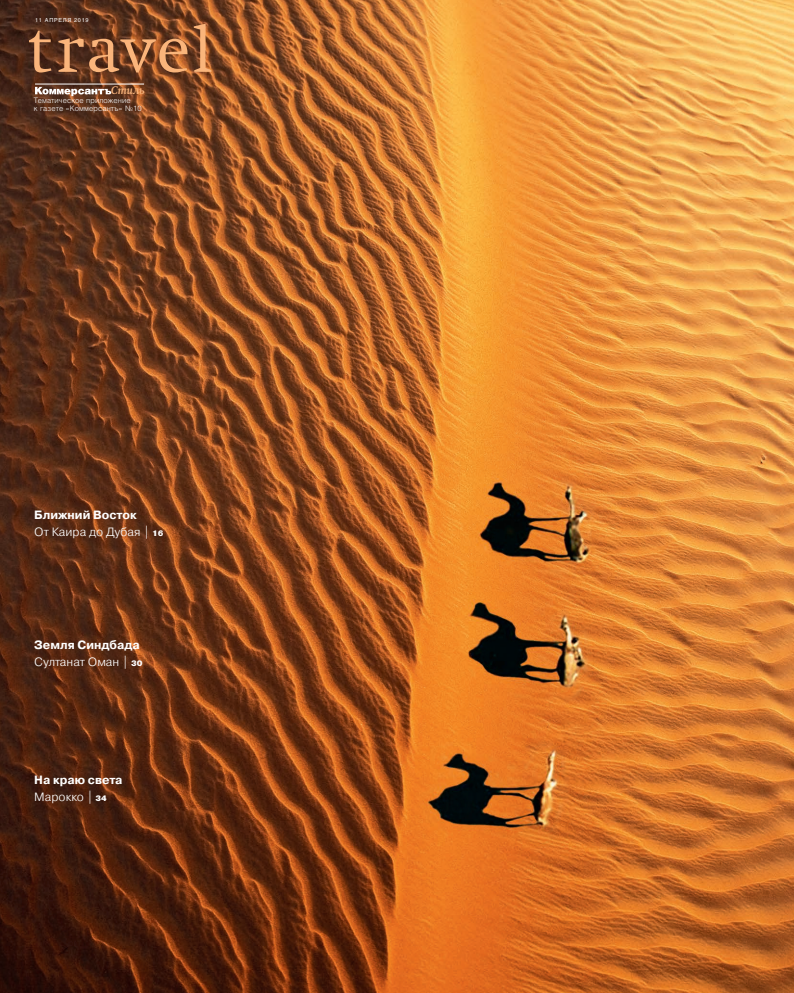
<style>
.page{position:relative;width:794px;height:993px;background:#fff}
.page>*{position:absolute;margin:0;border:0;box-sizing:border-box;transform-origin:0 0}
.t1{font:65px "Swift Light C";letter-spacing:.035em;color:#fab57b}
.t2{font:700 12px/17px "Pragmatica";color:#fff}
.t3{font:300 12px/17px "Pragmatica";color:#fff}
.t4{font:italic 700 11px "Swift C";letter-spacing:-.015em;color:#fab67e}
.t5{font:300 7.5px/8px "Helios";letter-spacing:.015em;color:#fff}
.t6{font:5.5px "Helios";letter-spacing:.13em;color:#fff}
.s1{font-weight:700}
.s2{font-size:12.5px}
.s3{font-weight:900;font-size:7.9px}
.s4{font-weight:300}
.s5{font-weight:300;font-size:12.5px}
</style>
<div class="page">
<img style="left:0;top:0;width:794px;height:992px">
<hr style="left:35px;top:84px;width:109px;height:1px;background:#fff">
<svg style="left:35px;top:87px;width:76px;height:9px"></svg>
<p class="t6" style="left:35px;top:17px;width:55px">11 АПРЕЛЯ 2019</p>
<h1 class="t1" style="left:28px;top:11px;width:185px">travel</h1>
<p class="t4" style="left:111px;top:84px;width:35px">Стиль</p>
<p class="t5" style="left:34px;top:96px;width:109px">Тематическое приложение<br>к газете «Коммерсантъ» №10</p>
<p class="t3" style="left:34px;top:506px;width:131px"><span class="s1">Ближний Восток<br></span>От Каира до Дубая <span class="s2">|</span> <span class="s3">16</span></p>
<p class="t2" style="left:34px;top:636px;width:110px">Земля Синдбада<br><span class="s4">Султанат Оман</span> <span class="s5">|</span> <span class="s3">30</span></p>
<p class="t2" style="left:34px;top:771px;width:90px">На краю света<br><span class="s4">Марокко</span> <span class="s5">|</span> <span class="s3">34</span></p>
</div>
